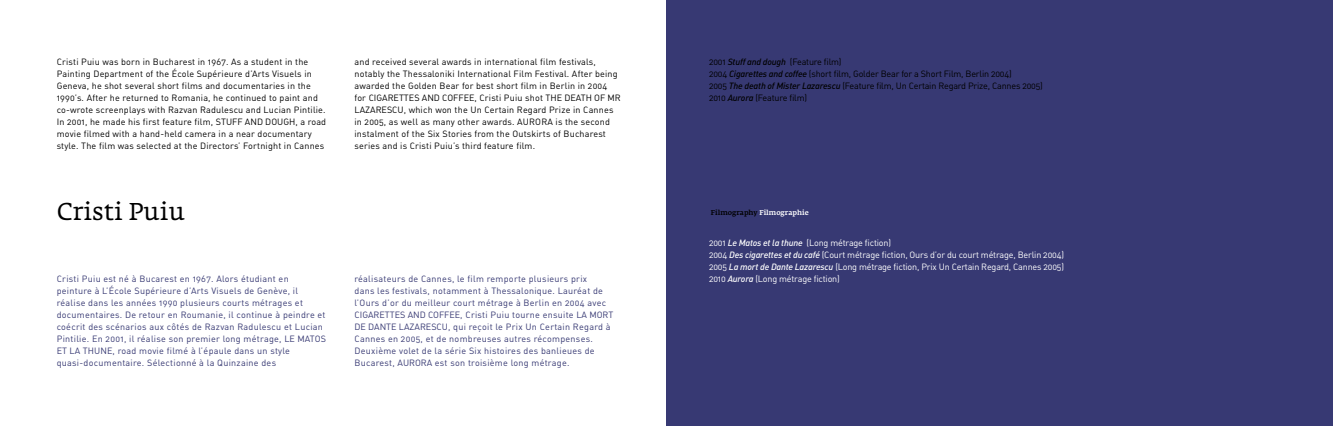
<style>
.page{position:relative;width:1333px;height:426px;background:#fff}
.page>*{position:absolute;margin:0;border:0;box-sizing:border-box;transform-origin:0 0}
.t1{font:24px "Fedra Serif A";color:#000}
.t2{font:9px/12px "DIN Regular Alternate";letter-spacing:.02em;color:#000}
.t3{font:9px/12px "DIN Regular Alternate";letter-spacing:.03em;color:#373973}
.t4{font:9px/12px "DIN Regular Alternate";letter-spacing:-.02em;color:#fff}
.t5{font:9px/12px "DIN Regular Alternate";letter-spacing:-.02em;color:#000}
.t6{font:500 7px "Fedra Serif A";color:#fff}
.s1{font-family:"DIN Medium Italic Alt"}
.s2{color:#000}
</style>
<div class="page">
<div style="left:666px;top:0;width:666px;height:425px;background:#373973"></div>
<p class="t2" style="left:57px;top:56px;width:270px">Cristi Puiu was born in Bucharest in 1967. As a student in the Painting Department of the École Supérieure d’Arts Visuels in Geneva, he shot several short films and documentaries in the 1990’s. After he returned to Romania, he continued to paint and co-wrote screenplays with Razvan Radulescu and Lucian Pintilie.<br>In 2001, he made his first feature film, Stuff</p>
<p class="t2" style="left:245px;top:116px;width:7px">and</p>
<p class="t2" style="left:265px;top:116px;width:19px">Dough</p>
<p class="t2" style="left:57px;top:116px;width:271px;text-indent:239px">, a road movie filmed with a hand-held camera in a near documentary style. The film was selected at the Directors’ Fortnight in Cannes</p>
<h1 class="t1" style="left:57px;top:198px;width:130px">Cristi Puiu</h1>
<p class="t3" style="left:57px;top:272px;width:270px">Cristi Puiu est né à Bucarest en 1967. Alors étudiant en peinture à L’École Supérieure d’Arts Visuels de Genève, il réalise dans les années 1990 plusieurs courts métrages et documentaires. De retour en Roumanie, il continue à peindre et coécrit des scénarios aux côtés de Razvan Radulescu et Lucian Pintilie. En 2001, il réalise son premier long métrage, Le Matos et la Thune</p>
<p class="t3" style="left:57px;top:344px;width:235px;text-indent:56px">, road movie filmé à l’épaule dans un style quasi-documentaire. Sélectionné à la Quinzaine des</p>
<p class="t2" style="left:354px;top:56px;width:265px">and received several awards in international film festivals, notably the Thessaloniki International Film Festival. After being awarded the Golden Bear for best short film in Berlin in 2004 for Cigarettes</p>
<p class="t2" style="left:422px;top:92px;width:7px">and</p>
<p class="t2" style="left:442px;top:92px;width:17px">Coffee</p>
<p class="t2" style="left:474px;top:92px;width:102px">, Cristi Puiu shot The Death</p>
<p class="t2" style="left:594px;top:92px;width:26px">of Mr</p>
<p class="t2" style="left:354px;top:104px;width:260px;text-indent:49px">, which won the Un Certain Regard Prize in Cannes in 2005, as well as many other awards. Aurora is the second instalment of the Six Stories from the Outskirts of Bucharest series and is Cristi Puiu’s third feature film.</p>
<p class="t2" style="left:354px;top:104px;width:12px">Lazarescu</p>
<p class="t3" style="left:354px;top:272px;width:253px">réalisateurs de Cannes, le film remporte plusieurs prix dans les festivals, notamment à Thessalonique. Lauréat de l’Ours d’or du meilleur court métrage à Berlin en 2004 avec Cigarettes</p>
<p class="t3" style="left:407px;top:308px;width:7px">and</p>
<p class="t3" style="left:428px;top:308px;width:17px">Coffee</p>
<p class="t3" style="left:460px;top:308px;width:149px">, Cristi Puiu tourne ensuite La Mort</p>
<p class="t3" style="left:354px;top:320px;width:257px;text-indent:94px">, qui reçoit le Prix Un Certain Regard à Cannes en 2005, et de nombreuses autres récompenses.<br>Deuxième volet de la série Six histoires des banlieues de Bucarest, Aurora est son troisième long métrage.</p>
<p class="t3" style="left:354px;top:320px;width:27px">de Dante</p>
<p class="t3" style="left:399px;top:320px;width:12px">Lazarescu</p>
<p class="t5" style="left:709px;top:56px;width:335px">2001 <span class="s1">Stuff and dough</span> (Feature film)<br>2004 <span class="s1">Cigarettes and coffee</span> (short film, Golder Bear for a Short Film, Berlin 2004)<br>2005 <span class="s1">The death of Mister Lazarescu</span> (Feature film, Un Certain Regard Prize, Cannes 2005)<br>2010 <span class="s1">Aurora</span> (Feature film)</p>
<p class="t6" style="left:711px;top:208px;width:99px"><span class="s2">Filmography</span> Filmographie</p>
<p class="t4" style="left:709px;top:236px;width:356px">2001 <span class="s1">Le Matos et la thune</span> (Long métrage fiction)<br>2004 <span class="s1">Des cigarettes et du café</span> (Court métrage fiction, Ours d’or du court métrage, Berlin 2004)<br>2005 <span class="s1">La mort de Dante Lazarescu</span> (Long métrage fiction, Prix Un Certain Regard, Cannes 2005)<br>2010 <span class="s1">Aurora</span> (Long métrage fiction)</p>
</div>
